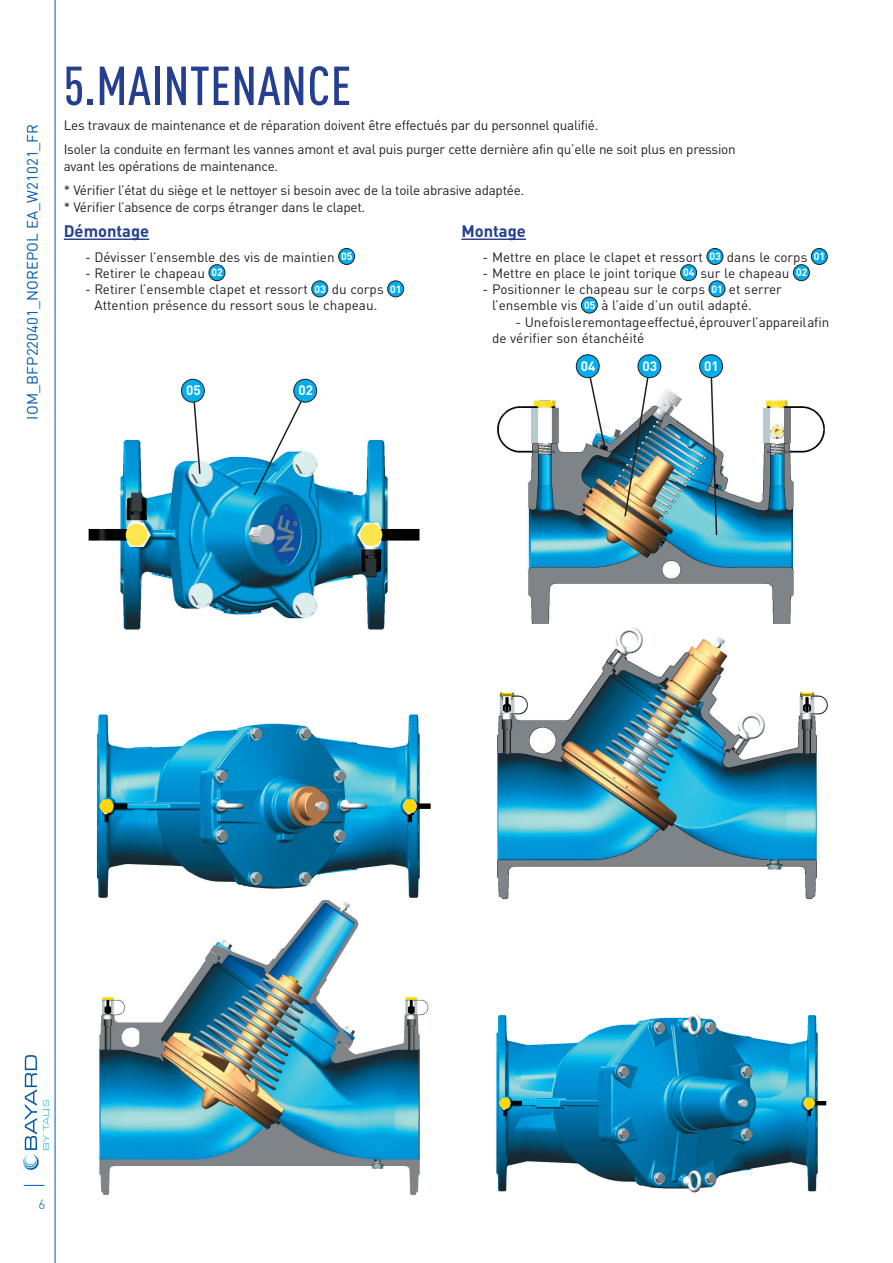
<style>
.page{position:relative;width:893px;height:1263px;background:#fff}
.page>*{position:absolute;margin:0;border:0;box-sizing:border-box;transform-origin:0 0}
.t1{font:500 condensed 54px "DIN Pro";letter-spacing:.01em;color:#253f8e}
.t2{font:700 16.5px "DIN Pro";color:#253f8e}
.t3{font:15px "DIN Pro";letter-spacing:.005em;color:#015aaa}
.t4{font:13.5px/24.8px "DIN Pro";letter-spacing:-.02em;color:#231f20}
.t5{font:13.5px/16.2px "DIN Pro";color:#231f20}
.t6{font:700 13.5px "DIN Pro";color:#fff}
.t7{font:300 13.5px "DIN Pro";color:#015aaa}
.s1{font-weight:700;font-size:10.5px;color:#fff}
</style>
<div class="page">
<svg style="left:23px;top:0;width:32px;height:1263px"></svg>
<svg style="left:24px;top:1185px;width:20px;height:1px"></svg>
<svg style="left:23px;top:1055px;width:26px;height:115px"></svg>
<hr style="left:64px;top:239px;width:85px;height:1px;background:#253f8e">
<div style="left:339px;top:248px;width:16px;height:16px;background:#00aeef;border-radius:50%"></div>
<div style="left:338px;top:248px;width:17px;height:17px;border:1px solid #231f20;border-radius:50%"></div>
<div style="left:209px;top:265px;width:16px;height:16px;background:#00aeef;border-radius:50%"></div>
<div style="left:209px;top:264px;width:16px;height:17px;border:1px solid #231f20;border-radius:50%"></div>
<div style="left:312px;top:281px;width:16px;height:16px;background:#00aeef;border-radius:50%"></div>
<div style="left:311px;top:281px;width:17px;height:16px;border:1px solid #231f20;border-radius:50%"></div>
<div style="left:388px;top:281px;width:16px;height:16px;background:#00aeef;border-radius:50%"></div>
<div style="left:387px;top:281px;width:17px;height:16px;border:1px solid #231f20;border-radius:50%"></div>
<hr style="left:461px;top:239px;width:65px;height:1px;background:#253f8e">
<div style="left:707px;top:248px;width:16px;height:16px;background:#00aeef;border-radius:50%"></div>
<div style="left:707px;top:248px;width:16px;height:17px;border:1px solid #231f20;border-radius:50%"></div>
<div style="left:811px;top:248px;width:16px;height:16px;background:#00aeef;border-radius:50%"></div>
<div style="left:811px;top:248px;width:17px;height:17px;border:1px solid #231f20;border-radius:50%"></div>
<div style="left:681px;top:265px;width:16px;height:16px;background:#00aeef;border-radius:50%"></div>
<div style="left:680px;top:264px;width:17px;height:17px;border:1px solid #231f20;border-radius:50%"></div>
<div style="left:793px;top:265px;width:16px;height:16px;background:#00aeef;border-radius:50%"></div>
<div style="left:793px;top:264px;width:17px;height:17px;border:1px solid #231f20;border-radius:50%"></div>
<div style="left:709px;top:281px;width:16px;height:16px;background:#00aeef;border-radius:50%"></div>
<div style="left:709px;top:281px;width:16px;height:16px;border:1px solid #231f20;border-radius:50%"></div>
<div style="left:581px;top:297px;width:16px;height:16px;background:#00aeef;border-radius:50%"></div>
<div style="left:581px;top:297px;width:17px;height:16px;border:1px solid #231f20;border-radius:50%"></div>
<img style="left:96px;top:714px;width:335px;height:482px">
<img style="left:496px;top:1014px;width:331px;height:179px">
<img style="left:88px;top:439px;width:332px;height:191px">
<img style="left:497px;top:388px;width:328px;height:236px">
<svg style="left:192px;top:399px;width:9px;height:76px"></svg>
<div style="left:181px;top:379px;width:23px;height:23px;background:#00aeef;border-radius:50%"></div>
<div style="left:181px;top:379px;width:24px;height:24px;border:1px solid #231f20;border-radius:50%"></div>
<svg style="left:252px;top:394px;width:55px;height:103px"></svg>
<div style="left:294px;top:379px;width:23px;height:23px;background:#00aeef;border-radius:50%"></div>
<div style="left:293px;top:379px;width:24px;height:24px;border:1px solid #231f20;border-radius:50%"></div>
<svg style="left:586px;top:369px;width:21px;height:81px"></svg>
<img style="left:623px;top:366px;width:28px;height:152px">
<svg style="left:709px;top:376px;width:9px;height:161px"></svg>
<div style="left:576px;top:355px;width:23px;height:23px;background:#00aeef;border-radius:50%"></div>
<div style="left:576px;top:354px;width:24px;height:24px;border:1px solid #231f20;border-radius:50%"></div>
<div style="left:638px;top:355px;width:23px;height:23px;background:#00aeef;border-radius:50%"></div>
<div style="left:638px;top:354px;width:23px;height:24px;border:1px solid #231f20;border-radius:50%"></div>
<div style="left:700px;top:355px;width:22px;height:23px;background:#00aeef;border-radius:50%"></div>
<div style="left:699px;top:354px;width:24px;height:24px;border:1px solid #231f20;border-radius:50%"></div>
<img style="left:497px;top:627px;width:331px;height:273px">
<p class="t3" style="left:21px;top:420px;width:297px;rotate:-90deg">IOM_BFP220401_NOREPOL EA_W21021_FR</p>
<h1 class="t1" style="left:64px;top:46px;width:289px">5.MAINTENANCE</h1>
<p class="t4" style="left:64px;top:111px;width:673px">Les travaux de maintenance et de réparation doivent être effectués par du personnel qualifié.<br>Isoler la conduite en fermant les vannes amont et aval puis purger cette dernière afin qu’elle ne soit plus en pression</p>
<p class="t4" style="left:64px;top:152px;width:462px">avant les opérations de maintenance.<br>* Vérifier l’état du siège et le nettoyer si besoin avec de la toile abrasive adaptée.</p>
<p class="t4" style="left:64px;top:193px;width:303px">* Vérifier l’absence de corps étranger dans le clapet.</p>
<p class="t2" style="left:64px;top:217px;width:87px">Démontage</p>
<p class="t5" style="left:85px;top:247px;width:269px">- Dévisser l’ensemble des vis de maintien <span class="s1">05</span></p>
<p class="t5" style="left:85px;top:264px;width:139px">- Retirer le chapeau <span class="s1">02</span></p>
<p class="t5" style="left:94px;top:280px;width:309px;text-indent:-9px">- Retirer l’ensemble clapet et ressort <span class="s1">03</span> du corps <span class="s1">01<br></span>Attention présence du ressort sous le chapeau.</p>
<p class="t2" style="left:461px;top:217px;width:66px">Montage</p>
<p class="t5" style="left:483px;top:247px;width:344px">- Mettre en place le clapet et ressort <span class="s1">03</span> dans le corps <span class="s1">01</span></p>
<p class="t5" style="left:483px;top:264px;width:326px">- Mettre en place le joint torique <span class="s1">04</span> sur le chapeau <span class="s1">02</span></p>
<p class="t5" style="left:492px;top:280px;width:291px;text-indent:-9px">- Positionner le chapeau sur le corps <span class="s1">01</span> et serrer l’ensemble vis <span class="s1">05</span> à l’aide d’un outil adapté.</p>
<p class="t4" style="left:492px;top:312px;width:339px;line-height:16.2px;text-indent:23px">- Une fois le remontage effectué, éprouver l’appareil afin de vérifier son étanchéité</p>
<p class="t6" style="left:186px;top:379px;width:16px">05</p>
<p class="t6" style="left:298px;top:379px;width:16px">02</p>
<p class="t6" style="left:581px;top:355px;width:16px">04</p>
<p class="t6" style="left:642px;top:355px;width:16px">03</p>
<p class="t6" style="left:704px;top:355px;width:16px">01</p>
<p class="t7" style="left:39px;top:1195px;width:8px">6</p>
</div>
